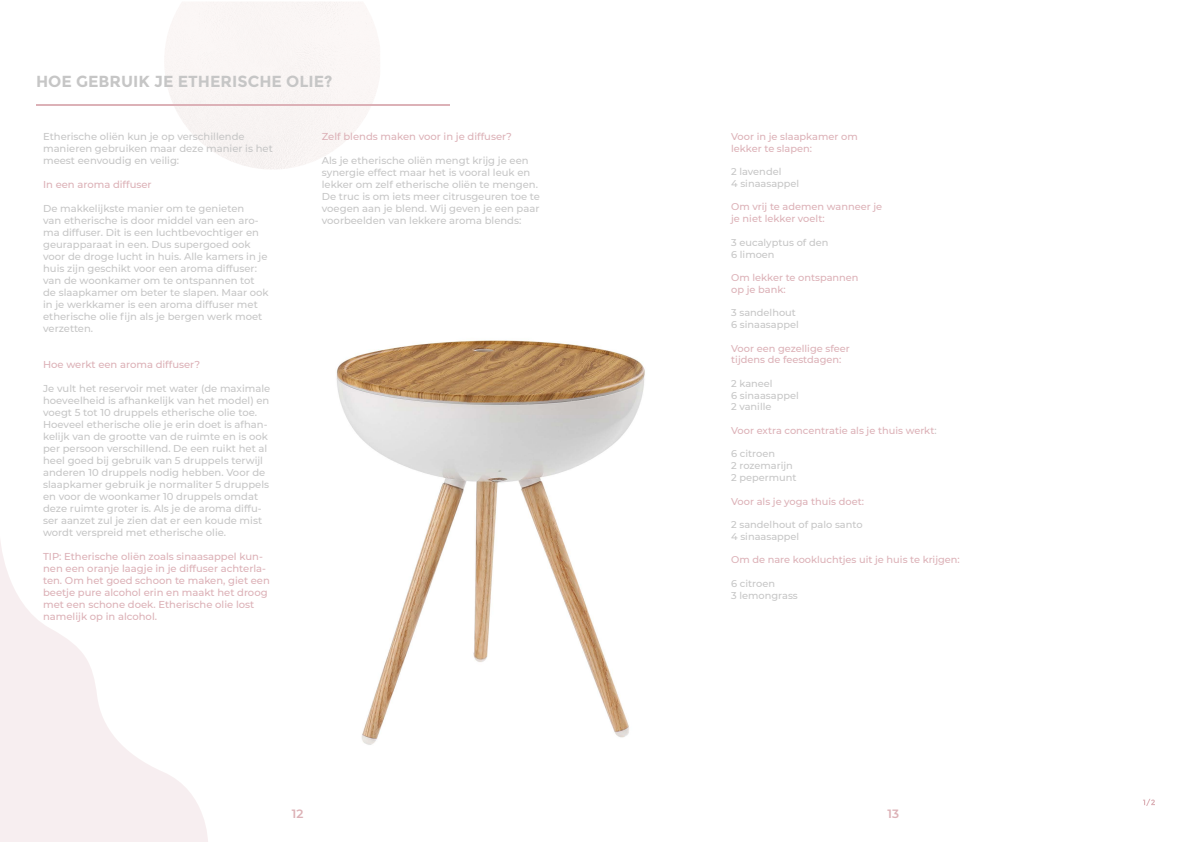
<style>
.page{position:relative;width:1191px;height:842px;background:#fff}
.page>*{position:absolute;margin:0;border:0;box-sizing:border-box;transform-origin:0 0}
.t1{font:700 16px "Montserrat";color:#c6c6c6}
.t2{font:600 12px "Montserrat";color:#dcb1b6}
.t3{font:500 10px/12px "Montserrat";color:#c6c6c6}
.t4{font:500 10px/12px "Montserrat";color:#dcb1b7}
.t5{font:500 9.8px/11.8px "Montserrat";color:#dcb1b7}
.t6{font:500 9.8px/11.8px "Montserrat";color:#c6c6c6}
.s1{color:#c6c6c6}
</style>
<div class="page">
<img style="left:336px;top:340px;width:309px;height:405px">
<svg style="left:0;top:541px;width:208px;height:301px"></svg>
<hr style="left:36px;top:105px;width:414px;height:1px;background:#dcb1b7">
<svg style="left:1143px;top:799px;width:12px;height:7px"></svg>
<h1 class="t1" style="left:36px;top:72px;width:298px">HOE GEBRUIK JE ETHERISCHE OLIE?</h1>
<p class="t3" style="left:43px;top:130px;width:231px">Etherische oliën kun je op verschillende manieren gebruiken maar deze manier is het meest eenvoudig en veilig:</p>
<p class="t4" style="left:43px;top:178px;width:110px">In een aroma diffuser</p>
<p class="t3" style="left:43px;top:202px;width:227px">De makkelijkste manier om te genieten<br>van etherische is door middel van een aro&shy;ma diffuser. Dit is een luchtbevochtiger en geurapparaat in een. Dus supergoed ook voor de droge lucht in huis. Alle kamers in je huis zijn geschikt voor een aroma diffuser: van de woonkamer om te ontspannen tot de slaapkamer om beter te slapen. Maar ook in je werkkamer is een aroma diffuser met etherische olie fijn als je bergen werk moet verzetten.</p>
<p class="t4" style="left:43px;top:358px;width:159px">Hoe werkt een aroma diffuser?</p>
<p class="t3" style="left:43px;top:382px;width:229px">Je vult het reservoir met water (de maximale hoeveelheid is afhankelijk van het model) en voegt 5 tot 10 druppels etherische olie toe.<br>Hoeveel etherische olie je erin doet is afhan&shy;kelijk van de grootte van de ruimte en is ook per persoon verschillend. De een ruikt het al heel goed bij gebruik van 5 druppels terwijl anderen 10 druppels nodig hebben. Voor de slaapkamer gebruik je normaliter 5 druppels en voor de woonkamer 10 druppels omdat deze ruimte groter is. Als je de aroma diffu&shy;ser aanzet zul je zien dat er een koude mist wordt verspreid met etherische olie.</p>
<p class="t4" style="left:43px;top:550px;width:228px">TIP: Etherische oliën zoals sinaasappel kun&shy;nen een oranje laagje in je diffuser achterla&shy;ten. Om het goed schoon te maken, giet een beetje pure alcohol erin en maakt het droog met een schone doek. Etherische olie lost namelijk op in alcohol.</p>
<p class="t4" style="left:322px;top:130px;width:192px">Zelf blends maken voor in je diffuser?</p>
<p class="t3" style="left:322px;top:154px;width:220px">Als je etherische oliën mengt krijg je een synergie effect maar het is vooral leuk en lekker om zelf etherische oliën te mengen.<br>De truc is om iets meer citrusgeuren toe te voegen aan je blend. Wij geven je een paar voorbeelden van lekkere aroma blends:</p>
<p class="t5" style="left:731px;top:130px;width:128px">Voor in je slaapkamer om lekker te slapen:</p>
<p class="t6" style="left:731px;top:165px;width:70px">2 lavendel<br>4 sinaasappel</p>
<p class="t5" style="left:731px;top:201px;width:152px">Om vrij te ademen wanneer je je niet lekker voelt:</p>
<p class="t6" style="left:731px;top:236px;width:99px">3 eucalyptus of den<br>6 limoen</p>
<p class="t5" style="left:731px;top:271px;width:129px">Om lekker te ontspannen op je bank:</p>
<p class="t6" style="left:731px;top:307px;width:69px">3 sandelhout<br>6 sinaasappel</p>
<p class="t5" style="left:731px;top:342px;width:120px">Voor een gezellige sfeer tijdens de feestdagen:</p>
<p class="t6" style="left:731px;top:377px;width:69px">2 kaneel<br>6 sinaasappel<br>2 vanille</p>
<p class="t5" style="left:731px;top:424px;width:207px">Voor extra concentratie als je thuis werkt<span class="s1">:</span></p>
<p class="t6" style="left:731px;top:448px;width:67px">6 citroen<br>2 rozemarijn<br>2 pepermunt</p>
<p class="t5" style="left:731px;top:495px;width:134px">Voor als je yoga thuis doet:</p>
<p class="t6" style="left:731px;top:518px;width:133px">2 sandelhout of palo santo<br>4 sinaasappel</p>
<p class="t5" style="left:731px;top:553px;width:230px">Om de nare kookluchtjes uit je huis te krijgen:</p>
<p class="t6" style="left:731px;top:577px;width:68px">6 citroen<br>3 lemongrass</p>
<p class="t2" style="left:292px;top:805px;width:13px">12</p>
<p class="t2" style="left:887px;top:805px;width:13px">13</p>
</div>
